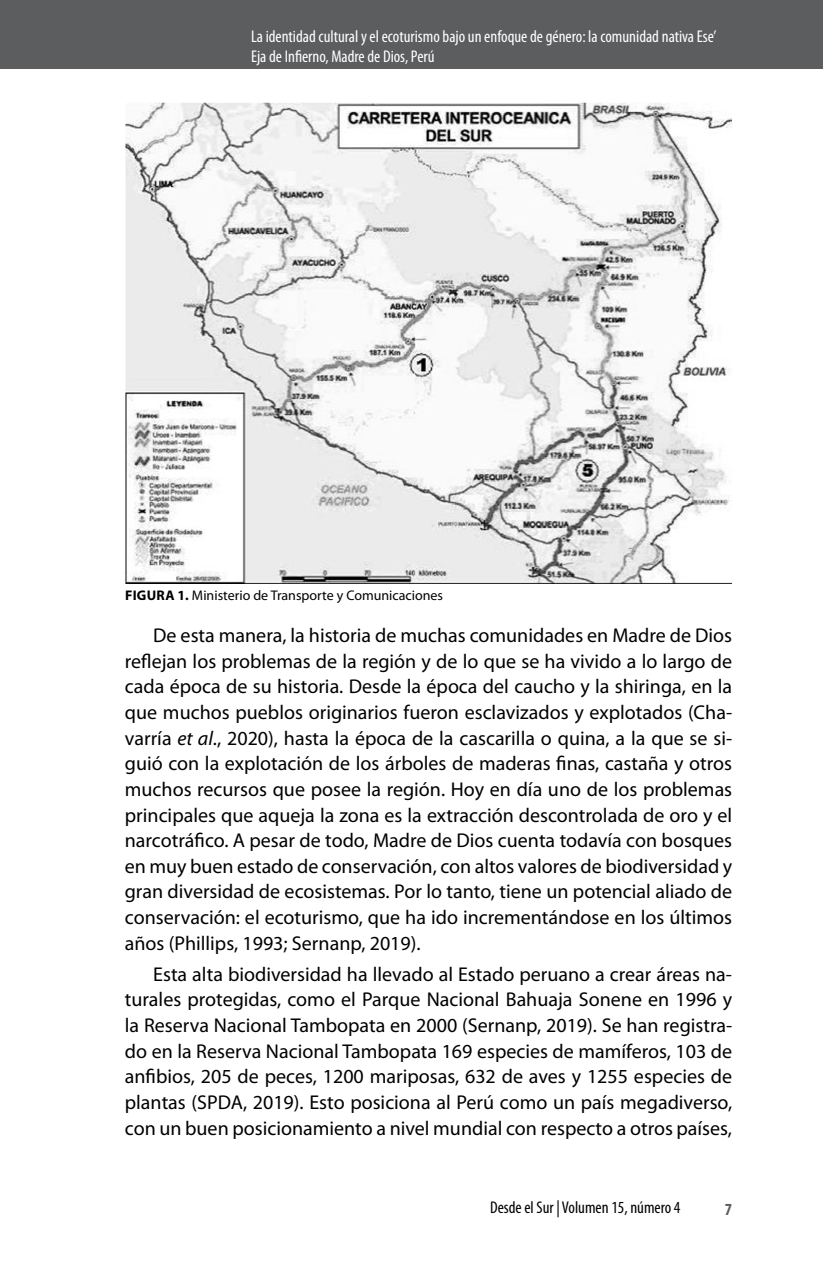
<style>
.page{position:relative;width:823px;height:1265px;background:#fff}
.page>*{position:absolute;margin:0;border:0;box-sizing:border-box;transform-origin:0 0}
.t1{font:20px/25.6px "Myriad Pro";color:#000;text-align:justify}
.t2{font:condensed 17px/20px "Myriad Pro";color:#fff}
.t3{font:condensed 17px "Myriad Pro";color:#000}
.t4{font:700 condensed 17px "Myriad Pro";color:#5c5d5f}
.t5{font:14px "Myriad Pro";color:#000}
.s1{font-weight:700}
.s2{font-style:italic}
</style>
<div class="page">
<div style="left:0;top:0;width:822px;height:68px;background:#5c5d5f"></div>
<img style="left:126px;top:102px;width:605px;height:481px">
<p class="t2" style="left:251px;top:26px;width:467px">La identidad cultural y el ecoturismo bajo un enfoque de género: la comunidad nativa Ese’<br>Eja de Infierno, Madre de Dios, Perú</p>
<p class="t5" style="left:125px;top:586px;width:319px"><span class="s1">FIGURA 1.</span> Ministerio de Transporte y Comunicaciones</p>
<p class="t1" style="left:125px;top:622px;width:608px;text-indent:28px">De esta manera, la historia de muchas comunidades en Madre de Dios reflejan los problemas de la región y de lo que se ha vivido a lo largo de cada época de su historia. Desde la época del caucho y la shiringa, en la que muchos pueblos originarios fueron esclavizados y explotados (Cha&shy;varría <span class="s2">et al</span>., 2020), hasta la época de la cascarilla o quina, a la que se si&shy;guió con la explotación de los árboles de maderas finas, castaña y otros muchos recursos que posee la región. Hoy en día uno de los problemas principales que aqueja la zona es la extracción descontrolada de oro y el narcotráfico. A pesar de todo, Madre de Dios cuenta todavía con bosques en muy buen estado de conservación, con altos valores de biodiversidad y gran diversidad de ecosistemas. Por lo tanto, tiene un potencial aliado de conservación: el ecoturismo, que ha ido incrementándose en los últimos años (Phillips, 1993; Sernanp, 2019).</p>
<p class="t1" style="left:125px;top:960px;width:608px;text-indent:28px">Esta alta biodiversidad ha llevado al Estado peruano a crear áreas na&shy;turales protegidas, como el Parque Nacional Bahuaja Sonene en 1996 y la Reserva Nacional Tambopata en 2000 (Sernanp, 2019). Se han registra&shy;do en la Reserva Nacional Tambopata 169 especies de mamíferos, 103 de anfibios, 205 de peces, 1200 mariposas, 632 de aves y 1255 especies de plantas (SPDA, 2019). Esto posiciona al Perú como un país megadiverso, con un buen posicionamiento a nivel mundial con respecto a otros países,</p>
<p class="t3" style="left:489px;top:1196px;width:192px">Desde el Sur | Volumen 15, número 4</p>
<p class="t4" style="left:724px;top:1198px;width:9px">7</p>
</div>
